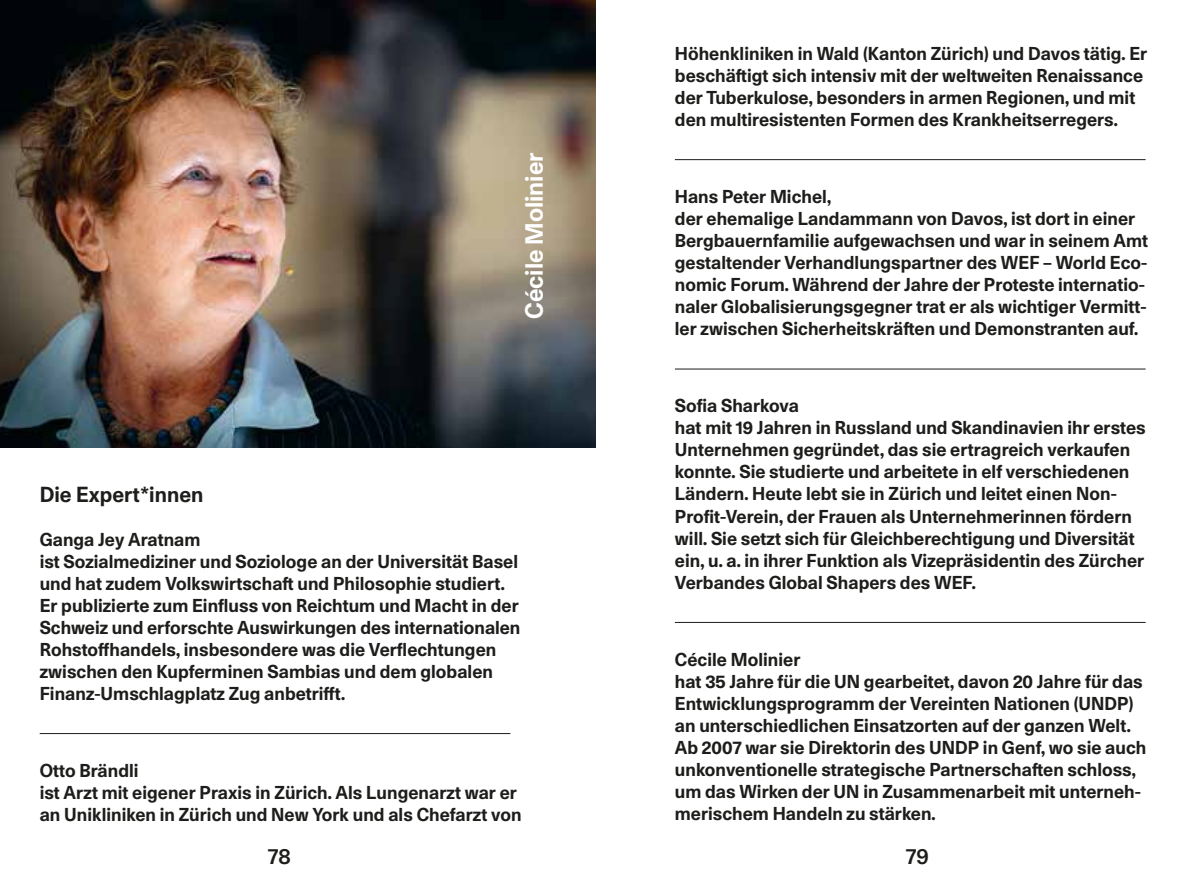
<style>
.page{position:relative;width:1191px;height:896px;background:#fff}
.page>*{position:absolute;margin:0;border:0;box-sizing:border-box;transform-origin:0 0}
.t1{font:700 24px "Unica 77 LL";color:#fff}
.t2{font:500 21.6px "Unica 77 LL";color:#1d1d1b}
.t3{font:700 21px "Unica 77 LL";letter-spacing:.005em;color:#1d1d1b}
.t4{font:700 18px/22px "Unica 77 LL";letter-spacing:.005em;color:#1d1d1b}
</style>
<div class="page">
<hr style="left:40px;top:733px;width:470px;height:1px;background:#1d1d1b">
<hr style="left:675px;top:159px;width:470px;height:1px;background:#1d1d1b">
<hr style="left:675px;top:368px;width:470px;height:1px;background:#1d1d1b">
<hr style="left:675px;top:622px;width:470px;height:1px;background:#1d1d1b">
<img style="left:0;top:0;width:595px;height:448px">
<h1 class="t1" style="left:517px;top:319px;width:168px;rotate:-90deg">Cécile Molinier</h1>
<p class="t3" style="left:40px;top:479px;width:165px">Die Expert*innen</p>
<p class="t4" style="left:40px;top:527px;width:482px">Ganga Jey Aratnam<br>ist Sozialmediziner und Soziologe an der Universität Basel und hat zudem Volkswirtschaft und Philosophie studiert.<br>Er publizierte zum Einfluss von Reichtum und Macht in der Schweiz und erforschte Auswirkungen des internationalen Rohstoffhandels, insbesondere was die Verflechtungen zwischen den Kupferminen Sambias und dem globalen Finanz-Umschlagplatz Zug anbetrifft.</p>
<p class="t4" style="left:40px;top:759px;width:483px">Otto Brändli<br>ist Arzt mit eigener Praxis in Zürich. Als Lungenarzt war er an Unikliniken in Zürich und New York und als Chefarzt von</p>
<p class="t4" style="left:675px;top:41px;width:474px">Höhenkliniken in Wald (Kanton Zürich) und Davos tätig. Er beschäftigt sich intensiv mit der weltweiten Renaissance der Tuberkulose, besonders in armen Regionen, und mit den multiresistenten Formen des Krankheitserregers.</p>
<p class="t4" style="left:675px;top:185px;width:474px">Hans Peter Michel,<br>der ehemalige Landammann von Davos, ist dort in einer Bergbauernfamilie aufgewachsen und war in seinem Amt gestaltender Verhandlungspartner des WEF – World Eco&shy;nomic Forum. Während der Jahre der Proteste internatio&shy;naler Globalisierungsgegner trat er als wichtiger Vermitt&shy;ler zwischen Sicherheitskräften und Demonstranten auf.</p>
<p class="t4" style="left:675px;top:394px;width:472px">Sofia Sharkova<br>hat mit 19 Jahren in Russland und Skandinavien ihr erstes Unternehmen gegründet, das sie ertragreich verkaufen konnte. Sie studierte und arbeitete in elf verschiedenen Ländern. Heute lebt sie in Zürich und leitet einen Non-- Profit-Verein, der Frauen als Unternehmerinnen fördern will. Sie setzt sich für Gleichberechtigung und Diversität ein, u. a. in ihrer Funktion als Vizepräsidentin des Zürcher Verbandes Global Shapers des WEF.</p>
<p class="t4" style="left:675px;top:647px;width:473px">Cécile Molinier<br>hat 35 Jahre für die UN gearbeitet, davon 20 Jahre für das Entwicklungsprogramm der Vereinten Nationen (UNDP) an unterschiedlichen Einsatzorten auf der ganzen Welt.<br>Ab 2007 war sie Direktorin des UNDP in Genf, wo sie auch unkonventionelle strategische Partnerschaften schloss, um das Wirken der UN in Zusammenarbeit mit unterneh&shy;merischem Handeln zu stärken.</p>
<p class="t2" style="left:268px;top:840px;width:24px">78</p>
<p class="t2" style="left:906px;top:840px;width:24px">79</p>
</div>
